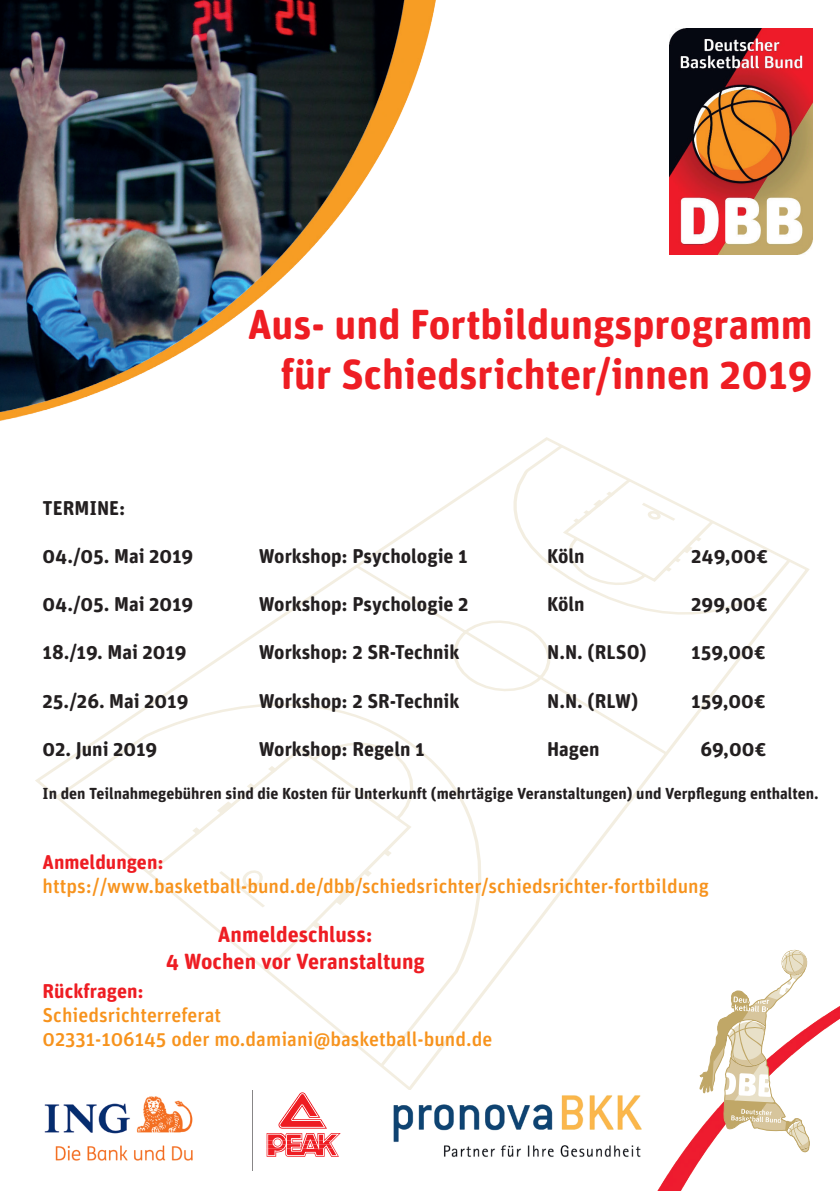
<style>
.page{position:relative;width:840px;height:1191px;background:#fff}
.page>*{position:absolute;margin:0;border:0;box-sizing:border-box;transform-origin:0 0}
.t1{font:700 42px/50.4px "Unit Rounded Pro";color:#ee1d23;text-align:right}
.t2{font:700 22px/26.4px "Unit Rounded Pro";color:#ee1d23;text-align:center}
.t3{font:700 20px "Unit Rounded Pro";color:#231f20}
.t4{font:500 20px/24px "Unit Rounded Pro";color:#f7931d}
.t5{font:700 20px "Unit Rounded Pro";color:#ee1d23}
.t6{font:700 16px "Unit Rounded Pro";color:#231f20}
</style>
<div class="page">
<img style="left:0;top:0;width:436px;height:421px">
<svg style="left:267px;top:437px;width:530px;height:400px"></svg>
<svg style="left:35px;top:625px;width:569px;height:444px"></svg>
<img style="left:549px;top:880px;width:290px;height:311px">
<svg style="left:699px;top:949px;width:110px;height:203px"></svg>
<svg style="left:252px;top:1091px;width:89px;height:79px"></svg>
<img style="left:669px;top:28px;width:143px;height:226px">
<img style="left:44px;top:1096px;width:149px;height:65px">
<img style="left:393px;top:1091px;width:255px;height:70px">
<h1 class="t1" style="left:247px;top:298px;width:566px">Aus- und Fortbildungsprogramm für Schiedsrichter/innen 2019</h1>
<p class="t3" style="left:43px;top:496px;width:84px">TERMINE:</p>
<p class="t3" style="left:43px;top:544px;width:152px">04./05. Mai 2019</p>
<p class="t3" style="left:259px;top:544px;width:210px">Workshop: Psychologie 1</p>
<p class="t3" style="left:547px;top:544px;width:39px">Köln</p>
<p class="t3" style="left:691px;top:544px;width:78px">249,00€</p>
<p class="t3" style="left:43px;top:592px;width:152px">04./05. Mai 2019</p>
<p class="t3" style="left:259px;top:592px;width:211px">Workshop: Psychologie 2</p>
<p class="t3" style="left:547px;top:592px;width:39px">Köln</p>
<p class="t3" style="left:691px;top:592px;width:78px">299,00€</p>
<p class="t3" style="left:43px;top:640px;width:146px">18./19. Mai 2019</p>
<p class="t3" style="left:259px;top:640px;width:202px">Workshop: 2 SR-Technik</p>
<p class="t3" style="left:547px;top:640px;width:101px">N.N. (RLSO)</p>
<p class="t3" style="left:691px;top:640px;width:76px">159,00€</p>
<p class="t3" style="left:43px;top:688px;width:147px">25./26. Mai 2019</p>
<p class="t3" style="left:259px;top:688px;width:202px">Workshop: 2 SR-Technik</p>
<p class="t3" style="left:547px;top:688px;width:93px">N.N. (RLW)</p>
<p class="t3" style="left:691px;top:688px;width:76px">159,00€</p>
<p class="t3" style="left:43px;top:736px;width:116px">02. Juni 2019</p>
<p class="t3" style="left:259px;top:736px;width:167px">Workshop: Regeln 1</p>
<p class="t3" style="left:547px;top:736px;width:54px">Hagen</p>
<p class="t3" style="left:700px;top:736px;width:67px">69,00€</p>
<p class="t6" style="left:43px;top:783px;width:777px">In den Teilnahmegebühren sind die Kosten für Unterkunft (mehrtägige Veranstaltungen) und Verpflegung enthalten.</p>
<p class="t5" style="left:43px;top:849px;width:123px">Anmeldungen:</p>
<p class="t4" style="left:43px;top:873px;width:667px">https://www.basketball-bund.de/dbb/schiedsrichter/schiedsrichter-fortbildung</p>
<p class="t2" style="left:166px;top:921px;width:260px">Anmeldeschluss:<br>4 Wochen vor Veranstaltung</p>
<p class="t5" style="left:43px;top:978px;width:103px">Rückfragen:</p>
<p class="t4" style="left:43px;top:1002px;width:451px">Schiedsrichterreferat<br>02331-106145 oder mo.damiani@basketball-bund.de</p>
</div>
